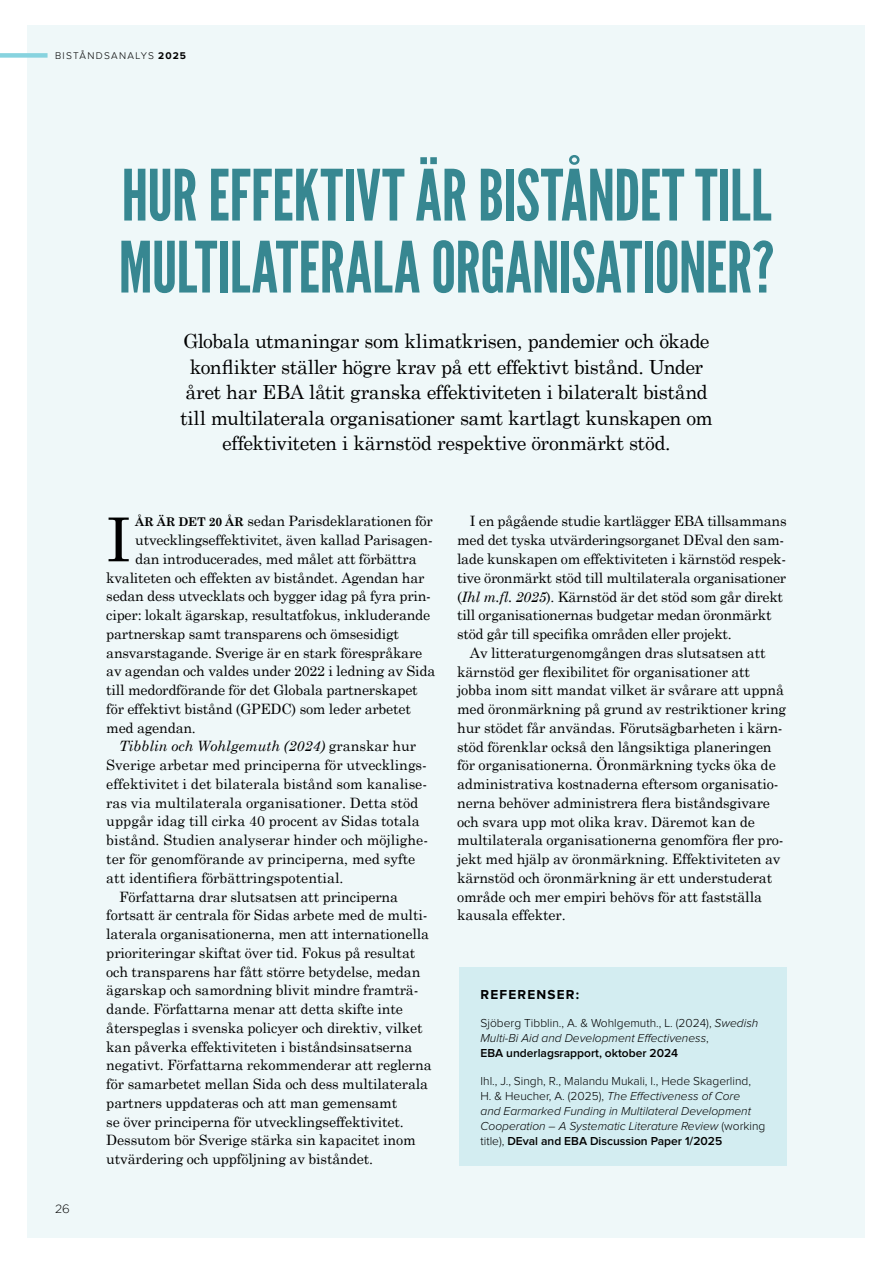
<style>
.page{position:relative;width:893px;height:1263px;background:#fff}
.page>*{position:absolute;margin:0;border:0;box-sizing:border-box;transform-origin:0 0}
.t1{font:70.5px/72px "League Gothic";letter-spacing:-.005em;color:#378791}
.t2{font:60.6px "Century Schoolbook";color:#000}
.t3{font:19.5px/25.5px "Century Schoolbook";letter-spacing:-.02em;color:#000;text-align:center}
.t4{font:14.25px/18.8px "Century Schoolbook";letter-spacing:-.01em;color:#000}
.t5{font:italic 14.25px "Century Schoolbook";color:#000}
.t6{font:700 13.5px "Proxima Nova";letter-spacing:.09em;color:#000}
.t7{font:italic 300 12px/15px "Proxima Nova";color:#000}
.t8{font:300 12px "Gotham";color:#000}
.t9{font:300 10.2px "Proxima Nova";letter-spacing:.125em;color:#000}
.s1{font-weight:700}
.s2{font-weight:700;font-size:12px}
.s3{font-style:normal}
.s4{font-style:italic}
.s5{font-weight:600;font-style:normal}
</style>
<div class="page">
<div style="left:28px;top:25px;width:837px;height:1213px;background:#eff8f9"></div>
<div style="left:459px;top:967px;width:328px;height:199px;background:#d3edf1"></div>
<div style="left:0;top:53px;width:48px;height:5px;background:#87d3df"></div>
<p class="t9" style="left:55px;top:50px;width:133px">BISTÅNDSANALYS <span class="s1">2025</span></p>
<h1 class="t1" style="left:119px;top:160px;width:657px">HUR EFFEKTIVT ÄR BISTÅNDET TILL<br>MULTILATERALA ORGANISATIONER?</h1>
<p class="t3" style="left:180px;top:327px;width:534px">Globala utmaningar som klimatkrisen, pandemier och ökade konflikter ställer högre krav på ett effektivt bistånd. Under året har EBA låtit granska effektiviteten i bilateralt bistånd till multilaterala organisationer samt kartlagt kunskapen om effektiviteten i kärnstöd respektive öronmärkt stöd.</p>
<p class="t8" style="left:55px;top:1202px;width:16px">26</p>
<h2 class="t2" style="left:106px;top:488px;width:26px">I</h2>
<p class="t4" style="left:135px;top:511px;width:299px"><span class="s2">ÅR ÄR DET 20 ÅR</span> sedan Parisdeklarationen för</p>
<p class="t4" style="left:135px;top:529px;width:299px">utvecklingseffektivitet, även kallad Parisagen-</p>
<p class="t4" style="left:135px;top:548px;width:283px">dan introducerades, med målet att förbättra</p>
<p class="t4" style="left:106px;top:567px;width:320px">kvaliteten och effekten av biståndet. Agendan har</p>
<p class="t4" style="left:106px;top:586px;width:326px">sedan dess utvecklats och bygger idag på fyra prin-</p>
<p class="t4" style="left:106px;top:604px;width:325px">ciper: lokalt ägarskap, resultatfokus, inkluderande</p>
<p class="t4" style="left:106px;top:623px;width:294px">partnerskap samt transparens och ömsesidigt</p>
<p class="t4" style="left:106px;top:642px;width:317px">ansvarstagande. Sverige är en stark förespråkare</p>
<p class="t4" style="left:106px;top:661px;width:331px">av agendan och valdes under 2022 i ledning av Sida</p>
<p class="t4" style="left:106px;top:679px;width:313px">till medordförande för det Globala partnerskapet</p>
<p class="t4" style="left:106px;top:698px;width:306px">för effektivt bistånd (GPEDC) som leder arbetet</p>
<p class="t4" style="left:106px;top:717px;width:91px">med agendan.</p>
<p class="t5" style="left:119px;top:738px;width:299px">Tibblin och Wohlgemuth (2024) <span class="s3">granskar hur</span></p>
<p class="t4" style="left:106px;top:754px;width:322px">Sverige arbetar med principerna för utvecklings-</p>
<p class="t4" style="left:106px;top:773px;width:322px">effektivitet i det bilaterala bistånd som kanalise-</p>
<p class="t4" style="left:106px;top:792px;width:314px">ras via multilaterala organisationer. Detta stöd</p>
<p class="t4" style="left:106px;top:811px;width:315px">uppgår idag till cirka 40 procent av Sidas totala</p>
<p class="t4" style="left:106px;top:829px;width:323px">bistånd. Studien analyserar hinder och möjlighe-</p>
<p class="t4" style="left:106px;top:848px;width:311px">ter för genomförande av principerna, med syfte</p>
<p class="t4" style="left:106px;top:867px;width:239px">att identifiera förbättringspotential.</p>
<p class="t4" style="left:119px;top:886px;width:281px">Författarna drar slutsatsen att principerna</p>
<p class="t4" style="left:106px;top:904px;width:323px">fortsatt är centrala för Sidas arbete med de multi-</p>
<p class="t4" style="left:106px;top:923px;width:324px">laterala organisationerna, men att internationella</p>
<p class="t4" style="left:106px;top:942px;width:311px">prioriteringar skiftat över tid. Fokus på resultat</p>
<p class="t4" style="left:106px;top:961px;width:316px">och transparens har fått större betydelse, medan</p>
<p class="t4" style="left:106px;top:979px;width:314px">ägarskap och samordning blivit mindre framträ-</p>
<p class="t4" style="left:106px;top:998px;width:298px">dande. Författarna menar att detta skifte inte</p>
<p class="t4" style="left:106px;top:1017px;width:318px">återspeglas i svenska policyer och direktiv, vilket</p>
<p class="t4" style="left:106px;top:1036px;width:307px">kan påverka effektiviteten i biståndsinsatserna</p>
<p class="t4" style="left:106px;top:1054px;width:327px">negativt. Författarna rekommenderar att reglerna</p>
<p class="t4" style="left:106px;top:1073px;width:323px">för samarbetet mellan Sida och dess multilaterala</p>
<p class="t4" style="left:106px;top:1092px;width:292px">partners uppdateras och att man gemensamt</p>
<p class="t4" style="left:106px;top:1111px;width:299px">se över principerna för utvecklingseffektivitet.</p>
<p class="t4" style="left:106px;top:1129px;width:311px">Dessutom bör Sverige stärka sin kapacitet inom</p>
<p class="t4" style="left:106px;top:1148px;width:268px">utvärdering och uppföljning av biståndet.</p>
<p class="t4" style="left:457px;top:511px;width:331px;text-indent:13px">I en pågående studie kartlägger EBA tillsammans med det tyska utvärderingsorganet DEval den sam&shy;lade kunskapen om effektiviteten i kärnstöd respek&shy;tive öronmärkt stöd till multilaterala organisationer (<span class="s4">Ihl m.fl. 2025</span>). Kärnstöd är det stöd som går direkt till organisationernas budgetar medan öronmärkt stöd går till specifika områden eller projekt.</p>
<p class="t4" style="left:457px;top:642px;width:331px;text-indent:13px">Av litteraturgenomgången dras slutsatsen att kärnstöd ger flexibilitet för organisationer att jobba inom sitt mandat vilket är svårare att uppnå med öronmärkning på grund av restriktioner kring hur stödet får användas. Förutsägbarheten i kärn&shy;stöd förenklar också den långsiktiga planeringen för organisationerna. Öronmärkning tycks öka de administrativa kostnaderna eftersom organisatio&shy;nerna behöver administrera flera biståndsgivare och svara upp mot olika krav. Däremot kan de multilaterala organisationerna genomföra fler pro&shy;jekt med hjälp av öronmärkning. Effektiviteten av kärnstöd och öronmärkning är ett understuderat område och mer empiri behövs för att fastställa kausala effekter.</p>
<p class="t6" style="left:480px;top:987px;width:100px">REFERENSER:</p>
<p class="t7" style="left:480px;top:1015px;width:279px"><span class="s3">Sjöberg Tibblin., A. &amp; Wohlgemuth., L. (2024),</span> Swedish<br>Multi-Bi Aid and Development Effectiveness<span class="s3">,<br></span><span class="s5">EBA underlagsrapport, oktober 2024</span></p>
<p class="t7" style="left:480px;top:1073px;width:286px"><span class="s3">Ihl., J., Singh, R., Malandu Mukali, I., Hede Skagerlind,<br>H. &amp; Heucher, A. (2025),</span> The Effectiveness of Core<br>and Earmarked Funding in Multilateral Development Cooperation – A Systematic Literature Review <span class="s3">(working title),</span> <span class="s5">DEval and EBA Discussion Paper 1/2025</span></p>
</div>
